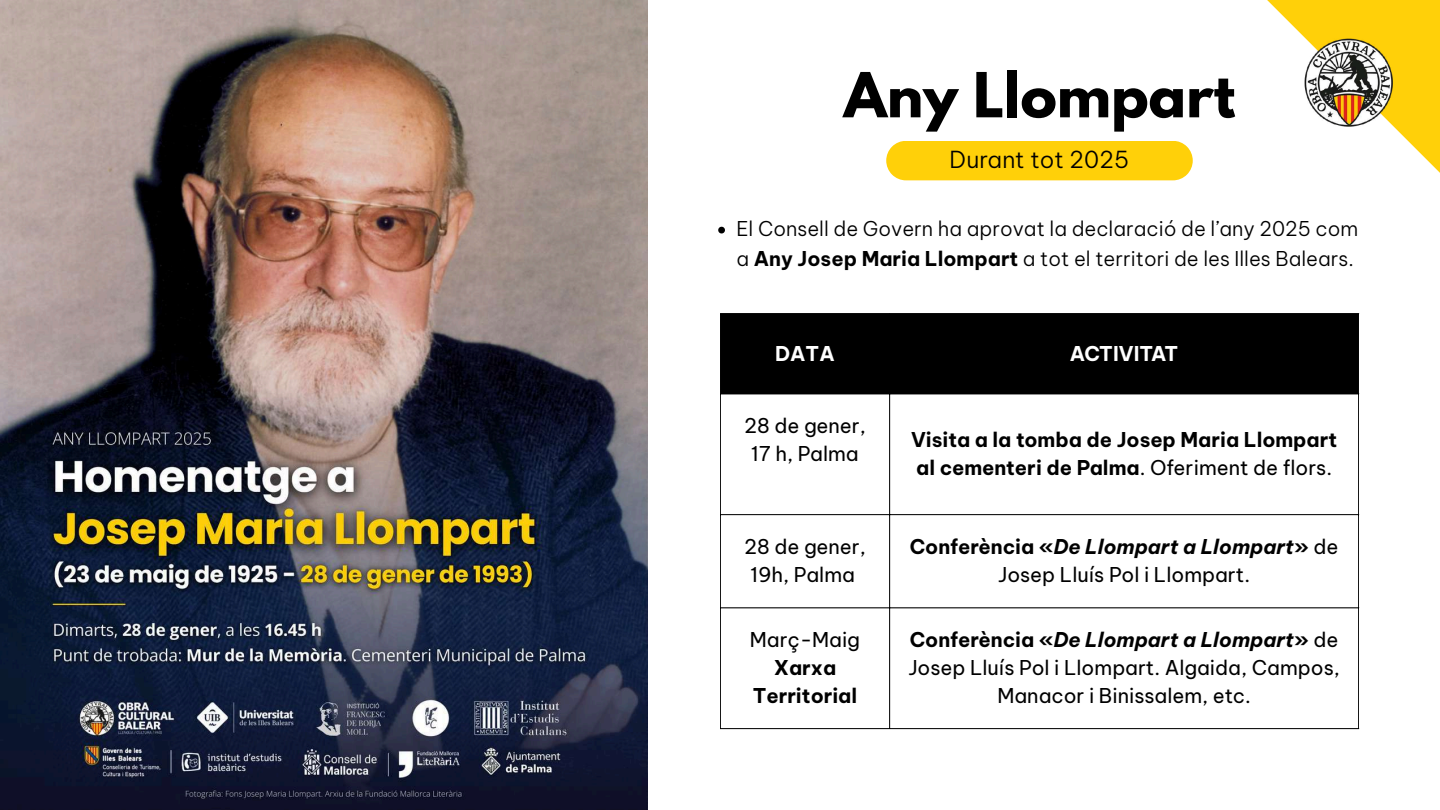
<style>
.page{position:relative;width:1440px;height:810px;background:#fff}
.page>*{position:absolute;margin:0;border:0;box-sizing:border-box;transform-origin:0 0}
.t1{font:700 55px "League Spartan";color:#000}
.t2{font:300 23px "Be Vietnam Pro";letter-spacing:.01em;color:#000}
.t3{font:20px/27.8px "Be Vietnam Pro";color:#000;text-align:center}
.t4{font:300 20px/30px "Be Vietnam Pro";color:#000}
.t5{font:700 20px/27.8px "Be Vietnam Pro";color:#000}
.t6{font:700 20px "Be Vietnam Pro";color:#fff}
.s1{font-weight:700}
.s2{font-weight:400}
.s3{font-weight:700;font-style:italic}
</style>
<div class="page">
<svg style="left:1267px;top:0;width:173px;height:173px"></svg>
<img style="left:1302px;top:35px;width:95px;height:95px">
<div style="left:721px;top:314px;width:637px;height:80px;background:#000"></div>
<hr style="left:720px;top:314px;width:1px;height:414px;background:#000">
<hr style="left:889px;top:314px;width:1px;height:414px;background:#000">
<hr style="left:1358px;top:314px;width:1px;height:414px;background:#000">
<hr style="left:720px;top:313px;width:639px;height:1px;background:#000">
<hr style="left:720px;top:394px;width:639px;height:1px;background:#000">
<hr style="left:720px;top:514px;width:639px;height:1px;background:#000">
<hr style="left:720px;top:607px;width:639px;height:1px;background:#000">
<hr style="left:720px;top:728px;width:639px;height:1px;background:#000">
<img style="left:0;top:0;width:648px;height:810px">
<svg style="left:718px;top:227px;width:7px;height:6px"></svg>
<div style="left:886px;top:141px;width:307px;height:39px;background:#ffd009"></div>
<h1 class="t1" style="left:844px;top:68px;width:393px">Any Llompart</h1>
<p class="t2" style="left:950px;top:145px;width:181px">Durant tot 2025</p>
<p class="t4" style="left:736px;top:214px;width:623px">El Consell de Govern ha aprovat la declaració de l’any 2025 com a <span class="s1">Any Josep Maria Llompart</span> a tot el territori de les Illes Balears.</p>
<p class="t6" style="left:775px;top:341px;width:61px">DATA</p>
<p class="t6" style="left:1070px;top:341px;width:110px">ACTIVITAT</p>
<p class="t3" style="left:744px;top:412px;width:123px">28 de gener,<br>17 h, Palma</p>
<p class="t5" style="left:911px;top:426px;width:428px">Visita a la tomba de Josep Maria Llompart al cementeri de Palma<span class="s2">. Oferiment de flors.</span></p>
<p class="t3" style="left:744px;top:533px;width:123px">28 de gener,<br>19h, Palma</p>
<p class="t3" style="left:910px;top:533px;width:430px"><span class="s1">Conferència «</span><span class="s3">De Llompart a Llompart</span><span class="s1">»</span> de<br>Josep Lluís Pol i Llompart.</p>
<p class="t3" style="left:750px;top:626px;width:112px">Març-Maig</p>
<p class="t5" style="left:753px;top:654px;width:106px;text-align:center">Xarxa<br>Territorial</p>
<p class="t3" style="left:908px;top:626px;width:433px"><span class="s1">Conferència «</span><span class="s3">De Llompart a Llompart</span><span class="s1">»</span> de<br>Josep Lluís Pol i Llompart. Algaida, Campos,<br>Manacor i Binissalem, etc.</p>
</div>
